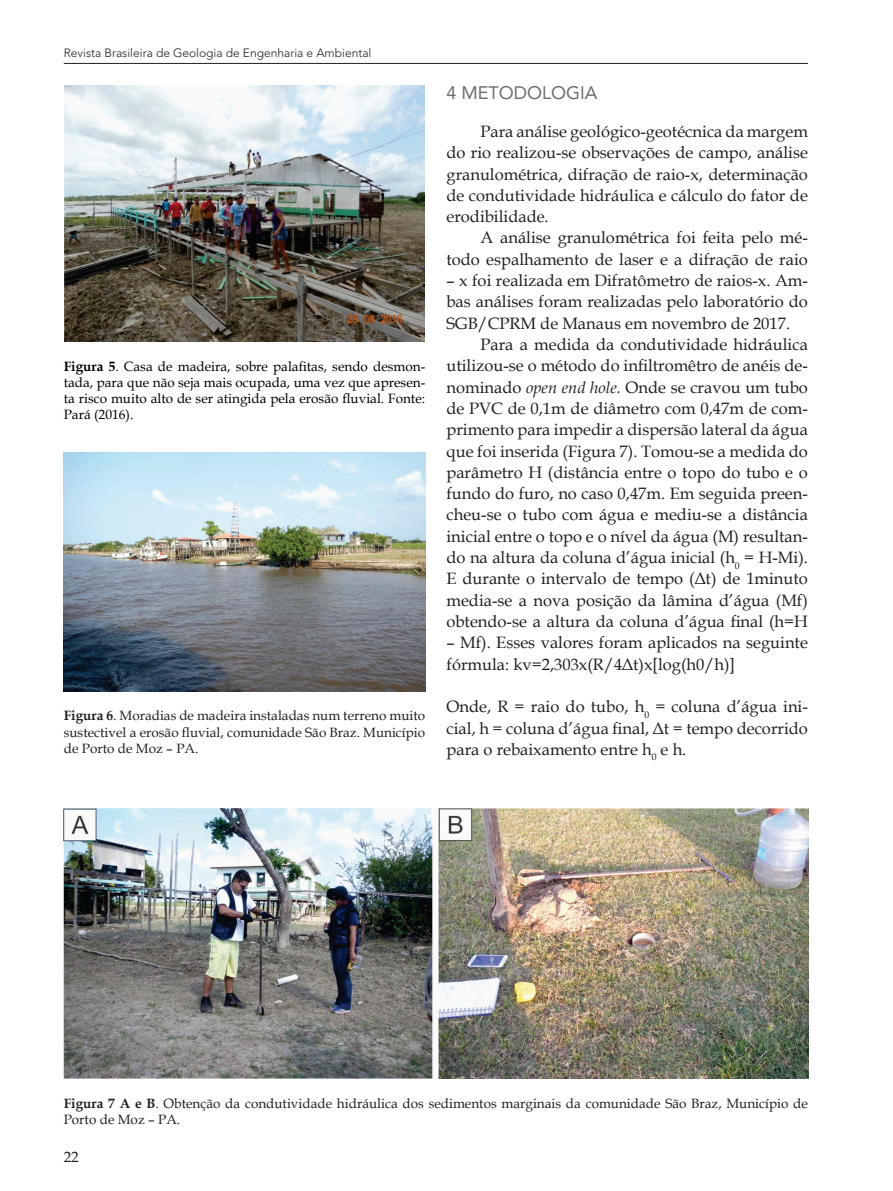
<style>
.page{position:relative;width:893px;height:1191px;background:#fff}
.page>*{position:absolute;margin:0;border:0;box-sizing:border-box;transform-origin:0 0}
.t1{font:18px "Avenir";color:#6c6d70}
.t2{font:16.5px/21.3px "Book Antiqua";color:#231f20;text-align:justify}
.t3{font:15px "Book Antiqua";color:#231f20}
.t4{font:13.5px/16.2px "Book Antiqua";color:#231f20;text-align:justify}
.t5{font:13.5px/16.2px "Book Antiqua";color:#020102;text-align:justify}
.t6{font:300 12px "Avenir";color:#231f20}
.s1{font-weight:700}
.s2{font-style:italic}
</style>
<div class="page">
<hr style="left:64px;top:63px;width:744px;height:1px;background:#231f20">
<img style="left:64px;top:85px;width:361px;height:257px">
<img style="left:64px;top:452px;width:361px;height:239px">
<img style="left:63px;top:808px;width:745px;height:270px">
<p class="t6" style="left:64px;top:46px;width:309px">Revista Brasileira de Geologia de Engenharia e Ambiental</p>
<p class="t5" style="left:64px;top:358px;width:363px"><span class="s1">Figura 5</span>. Casa de madeira, sobre palafitas, sendo desmon&shy;tada, para que não seja mais ocupada, uma vez que apresen&shy;ta risco muito alto de ser atingida pela erosão fluvial. Fonte:<br>Pará (2016).</p>
<p class="t4" style="left:64px;top:707px;width:363px"><span class="s1">Figura 6</span>. Moradias de madeira instaladas num terreno muito sustectivel a erosão fluvial, comunidade São Braz. Município de Porto de Moz – PA.</p>
<p class="t1" style="left:446px;top:82px;width:153px">4 M ETODOLOGIA</p>
<p class="t2" style="left:446px;top:120px;width:363px;text-indent:34px">Para análise geológico-geotécnica da margem do rio realizou-se observações de campo, análise granulométrica, difração de raio-x, determinação de condutividade hidráulica e cálculo do fator de erodibilidade.</p>
<p class="t2" style="left:446px;top:227px;width:363px;text-align:right">A análise granulométrica foi feita pelo mé&shy;todo espalhamento de laser e a difração de raio</p>
<p class="t2" style="left:446px;top:269px;width:363px">– x foi realizada em Difratômetro de raios-x. Am&shy;bas análises foram realizadas pelo laboratório do SGB/CPRM de Manaus em novembro de 2017.</p>
<p class="t2" style="left:446px;top:333px;width:363px;text-indent:34px">Para a medida da condutividade hidráulica utilizou-se o método do infiltromêtro de anéis de&shy;nominado <span class="s2">open end hole.</span> Onde se cravou um tubo de PVC de 0,1m de diâmetro com 0,47m de com&shy;primento para impedir a dispersão lateral da água que foi inserida (Figura 7). Tomou-se a medida do parâmetro H (distância entre o topo do tubo e o fundo do furo, no caso 0,47m. Em seguida preen&shy;cheu-se o tubo com água e mediu-se a distância inicial entre o topo e o nível da água (M) resultan&shy;do na altura da coluna d’água inicial (h<sub>0</sub> = H-Mi).<br>E durante o intervalo de tempo (Δt) de 1minuto media-se a nova posição da lâmina d’água (Mf) obtendo-se a altura da coluna d’água final (h=H</p>
<p class="t2" style="left:446px;top:631px;width:363px">– Mf). Esses valores foram aplicados na seguinte fórmula: kv=2,303x(R/4Δt)x[log(h0/h)]</p>
<p class="t2" style="left:446px;top:695px;width:363px">Onde, R = raio do tubo, h<sub>0</sub> = coluna d’água ini&shy;cial, h = coluna d’água final, Δt = tempo decorrido para o rebaixamento entre h<sub>0</sub> e h.</p>
<p class="t4" style="left:64px;top:1094px;width:746px"><span class="s1">Figura 7 A e B</span>. Obtenção da condutividade hidráulica dos sedimentos marginais da comunidade São Braz, Município de<br>Porto de Moz – PA.</p>
<p class="t3" style="left:64px;top:1146px;width:16px">22</p>
</div>
